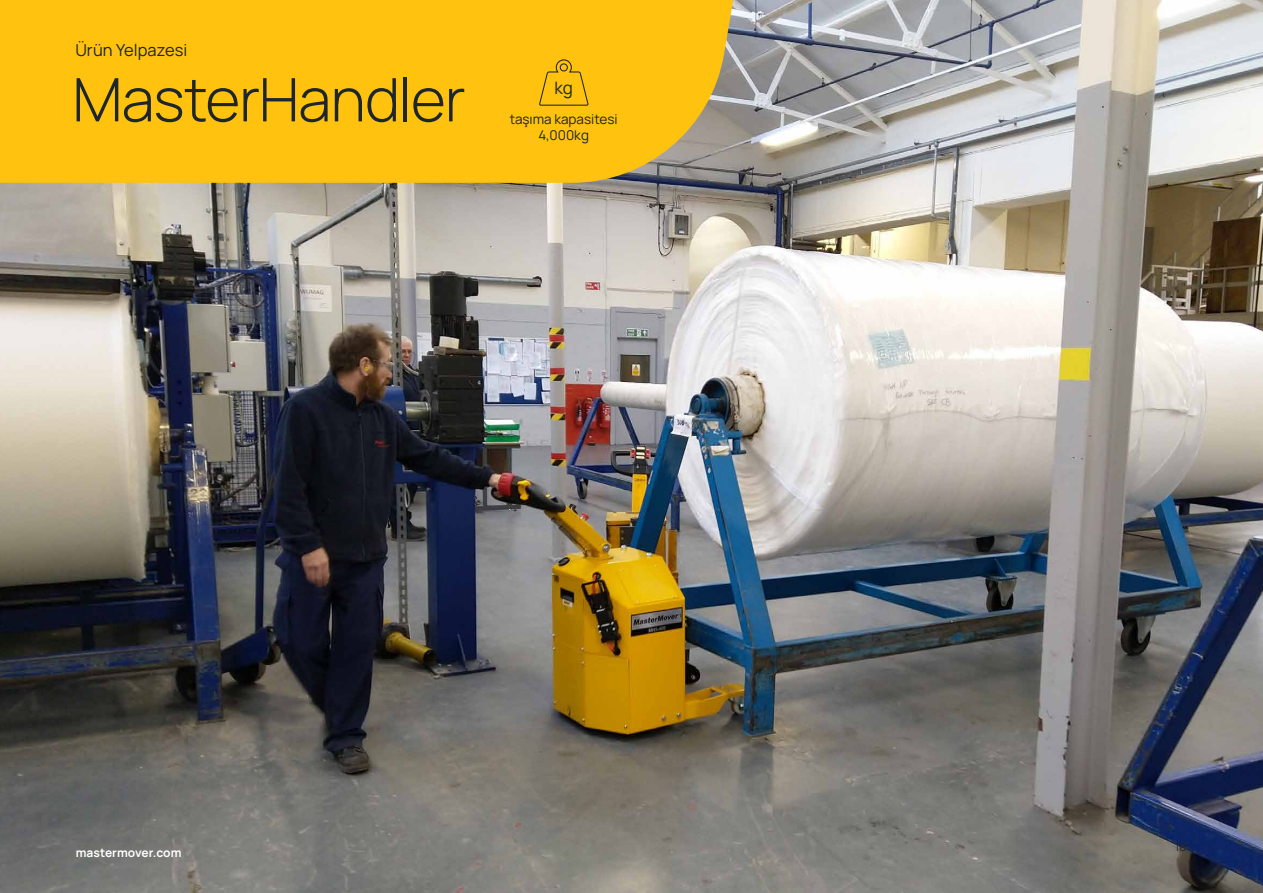
<style>
.page{position:relative;width:1263px;height:893px;background:#fff}
.page>*{position:absolute;margin:0;border:0;box-sizing:border-box;transform-origin:0 0}
.t1{font:300 60px "Manrope";letter-spacing:-.015em;color:#1d252d}
.t2{font:200 17.1px "Manrope";color:#1d242d}
.t3{font:16.5px "Manrope";letter-spacing:.005em;color:#1d252d}
.t4{font:13.5px "Manrope";color:#1d252d}
.t5{font:700 12px "Manrope";letter-spacing:.005em;color:#fff}
.t6{font:12px "Manrope";color:#1d252d}
</style>
<div class="page">
<img style="left:0;top:0;width:1263px;height:893px">
<svg style="left:0;top:0;width:749px;height:262px;background:#e2b942"></svg>
<svg style="left:538px;top:59px;width:51px;height:47px;background:#ebb410"></svg>
<p class="t3" style="left:75px;top:38px;width:113px">Ürün Yelpazesi</p>
<h1 class="t1" style="left:72px;top:57px;width:395px">MasterHandler</h1>
<p class="t2" style="left:554px;top:75px;width:20px">kg</p>
<p class="t4" style="left:510px;top:109px;width:109px">taşıma kapasitesi</p>
<p class="t4" style="left:538px;top:126px;width:52px">4,000kg</p>
<p class="t5" style="left:76px;top:844px;width:107px">mastermover.com</p>
<p class="t6" style="left:1175px;top:838px;width:13px">18</p>
</div>
